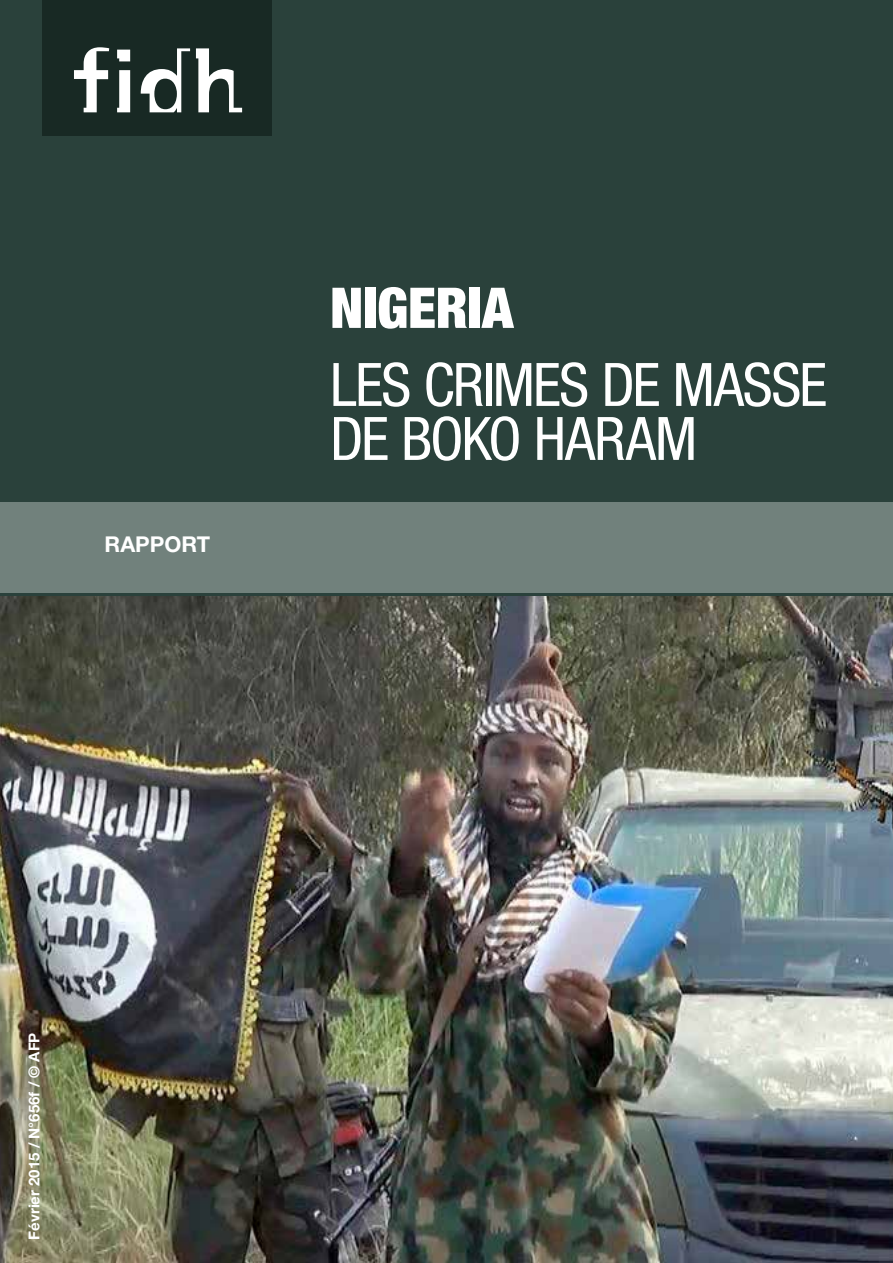
<style>
.page{position:relative;width:893px;height:1263px;background:#fff}
.page>*{position:absolute;margin:0;border:0;box-sizing:border-box;transform-origin:0 0}
.t1{font:condensed 60px/54px "Helvetica Neue LT Std";letter-spacing:-.03em;color:#fff}
.t2{font:900 condensed 56.25px "Helvetica Neue LT Std";letter-spacing:-.01em;color:#fff}
.t3{font:700 21.75px "Helvetica Neue LT Std";color:#fff}
.t4{font:700 15px "Helvetica Neue LT Std";color:#fff}
</style>
<div class="page">
<img style="left:0;top:595px;width:893px;height:668px">
<div style="left:0;top:0;width:893px;height:595px;background:#2a413b"></div>
<div style="left:43px;top:0;width:229px;height:136px;background:#182924"></div>
<svg style="left:117px;top:70px;width:13px;height:42px"></svg>
<svg style="left:117px;top:50px;width:13px;height:11px"></svg>
<svg style="left:141px;top:48px;width:49px;height:64px"></svg>
<svg style="left:196px;top:48px;width:46px;height:64px"></svg>
<svg style="left:74px;top:47px;width:35px;height:65px"></svg>
<div style="left:0;top:502px;width:893px;height:91px;background:#71817c"></div>
<p class="t3" style="left:105px;top:531px;width:107px">RAPPORT</p>
<p class="t2" style="left:330px;top:273px;width:185px">NIGERIA</p>
<p class="t1" style="left:330px;top:357px;width:499px">LES CRIMES DE MASSE<br>DE BOKO HARAM</p>
<p class="t4" style="left:25px;top:1239px;width:208px;rotate:-90deg">FÉVRIER 2015 / N°656F / © AFP</p>
</div>
